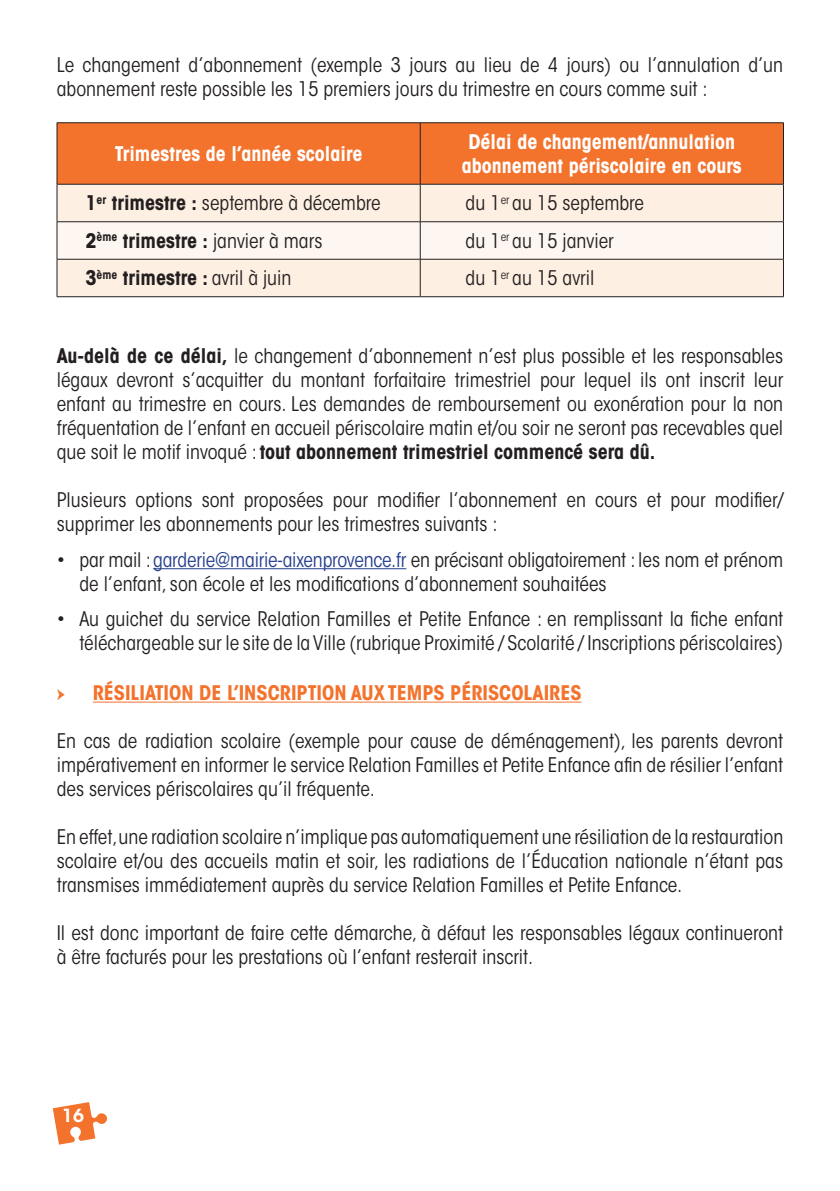
<style>
.page{position:relative;width:840px;height:1191px;background:#fff}
.page>*{position:absolute;margin:0;border:0;box-sizing:border-box;transform-origin:0 0}
.t1{font:condensed 20px/24px "ITC Avant Garde Std";color:#231f20}
.t2{font:700 condensed 20px "ITC Avant Garde Std";color:#fff}
.t3{font:700 condensed 20px "ITC Avant Garde Std";color:#f3722c}
.t4{font:700 condensed 20px "ITC Avant Garde Std";color:#231f20}
.t5{font:20px "Minion Pro";color:#f3722c}
.t6{font:600 18px "ITC Avant Garde Std";color:#fff}
.s1{font-weight:700}
.s2{font-weight:400}
.s3{color:#253f8e}
</style>
<div class="page">
<svg style="left:53px;top:1102px;width:54px;height:42px"></svg>
<hr style="left:153px;top:568px;width:253px;height:1px;background:#253f8e">
<hr style="left:93px;top:701px;width:488px;height:1px;background:#f3722c">
<div style="left:58px;top:123px;width:724px;height:61px;background:#f3722c"></div>
<div style="left:58px;top:185px;width:724px;height:111px;background:#fdefe2"></div>
<div style="left:58px;top:222px;width:724px;height:37px;background:#fef6f0"></div>
<hr style="left:57px;top:122px;width:363px;height:1px;background:#231f20">
<hr style="left:57px;top:123px;width:1px;height:61px;background:#231f20">
<hr style="left:420px;top:122px;width:363px;height:1px;background:#231f20">
<hr style="left:419px;top:123px;width:1px;height:61px;background:#231f20">
<hr style="left:782px;top:123px;width:1px;height:61px;background:#231f20">
<hr style="left:57px;top:184px;width:1px;height:37px;background:#231f20">
<hr style="left:57px;top:184px;width:363px;height:1px;background:#231f20">
<hr style="left:420px;top:184px;width:363px;height:1px;background:#231f20">
<hr style="left:419px;top:184px;width:1px;height:37px;background:#231f20">
<hr style="left:782px;top:184px;width:1px;height:37px;background:#231f20">
<hr style="left:57px;top:259px;width:1px;height:37px;background:#231f20">
<hr style="left:419px;top:259px;width:1px;height:37px;background:#231f20">
<hr style="left:782px;top:259px;width:1px;height:37px;background:#231f20">
<hr style="left:57px;top:221px;width:363px;height:1px;background:#231f20">
<hr style="left:57px;top:222px;width:1px;height:37px;background:#231f20">
<hr style="left:57px;top:259px;width:363px;height:1px;background:#231f20">
<hr style="left:420px;top:221px;width:363px;height:1px;background:#231f20">
<hr style="left:419px;top:222px;width:1px;height:37px;background:#231f20">
<hr style="left:782px;top:222px;width:1px;height:37px;background:#231f20">
<hr style="left:420px;top:259px;width:363px;height:1px;background:#231f20">
<hr style="left:57px;top:296px;width:363px;height:1px;background:#231f20">
<hr style="left:420px;top:296px;width:363px;height:1px;background:#231f20">
<p class="t1" style="left:57px;top:52px;width:727px">Le changement d’abonnement (exemple 3 jours au lieu de 4 jours) ou l’annulation d’un abonnement reste possible les 15 premiers jours du trimestre en cours comme suit :</p>
<p class="t2" style="left:115px;top:141px;width:249px">Trimestres de l’année scolaire</p>
<p class="t2" style="left:468px;top:129px;width:268px">Délai de changement/annulation</p>
<p class="t2" style="left:461px;top:153px;width:281px">abonnement périscolaire en cours</p>
<p class="t1" style="left:85px;top:191px;width:296px"><span class="s1">1</span><sup>er</sup> <span class="s1">trimestre :</span> septembre à décembre</p>
<p class="t1" style="left:465px;top:191px;width:180px">du 1<sup>er</sup> au 15 septembre</p>
<p class="t1" style="left:85px;top:229px;width:238px"><span class="s1">2</span><sup>ème</sup> <span class="s1">trimestre :</span> janvier à mars</p>
<p class="t1" style="left:465px;top:229px;width:150px">du 1<sup>er</sup> au 15 janvier</p>
<p class="t4" style="left:85px;top:265px;width:207px">3<sup>ème</sup> trimestre : <span class="s2">avril à juin</span></p>
<p class="t1" style="left:465px;top:266px;width:130px">du 1<sup>er</sup> au 15 avril</p>
<p class="t1" style="left:57px;top:344px;width:727px;text-align:justify"><span class="s1">Au-delà de ce délai,</span> le changement d’abonnement n’est plus possible et les responsables légaux devront s’acquitter du montant forfaitaire trimestriel pour lequel ils ont inscrit leur enfant au trimestre en cours. Les demandes de remboursement ou exonération pour la non fréquentation de l’enfant en accueil périscolaire matin et/ou soir ne seront pas recevables quel que soit le motif invoqué : <span class="s1">tout abonnement trimestriel commencé sera dû.</span></p>
<p class="t1" style="left:57px;top:488px;width:727px">Plusieurs options sont proposées pour modifier l’abonnement en cours et pour modifier/ supprimer les abonnements pour les trimestres suivants :</p>
<p class="t1" style="left:79px;top:547px;width:705px;text-indent:-23px">• par mail : <span class="s3">garderie@mairie-aixenprovence.fr</span> en précisant obligatoirement : les nom et prénom de l’enfant, son école et les modifications d’abonnement souhaitées</p>
<p class="t1" style="left:57px;top:607px;width:727px;text-align:right">• Au guichet du service Relation Familles et Petite Enfance : en remplissant la fiche enfant téléchargeable sur le site de la Ville (rubrique Proximité / Scolarité / Inscriptions périscolaires)</p>
<p class="t5" style="left:57px;top:680px;width:10px">ӹ</p>
<p class="t3" style="left:93px;top:680px;width:490px">RÉSILIATION DE L’INSCRIPTION AUX TEMPS PÉRISCOLAIRES</p>
<p class="t1" style="left:57px;top:729px;width:727px;text-align:justify">En cas de radiation scolaire (exemple pour cause de déménagement), les parents devront impérativement en informer le service Relation Familles et Petite Enfance afin de résilier l’enfant des services périscolaires qu’il fréquente.</p>
<p class="t1" style="left:57px;top:825px;width:727px;text-align:justify">En effet,une radiation scolaire n’implique pas automatiquement une résiliation de la restauration scolaire et/ou des accueils matin et soir, les radiations de l’Éducation nationale n’étant pas transmises immédiatement auprès du service Relation Familles et Petite Enfance.</p>
<p class="t1" style="left:57px;top:921px;width:727px">Il est donc important de faire cette démarche, à défaut les responsables légaux continueront à être facturés pour les prestations où l’enfant resterait inscrit.</p>
<p class="t6" style="left:62px;top:1104px;width:23px">16</p>
</div>
